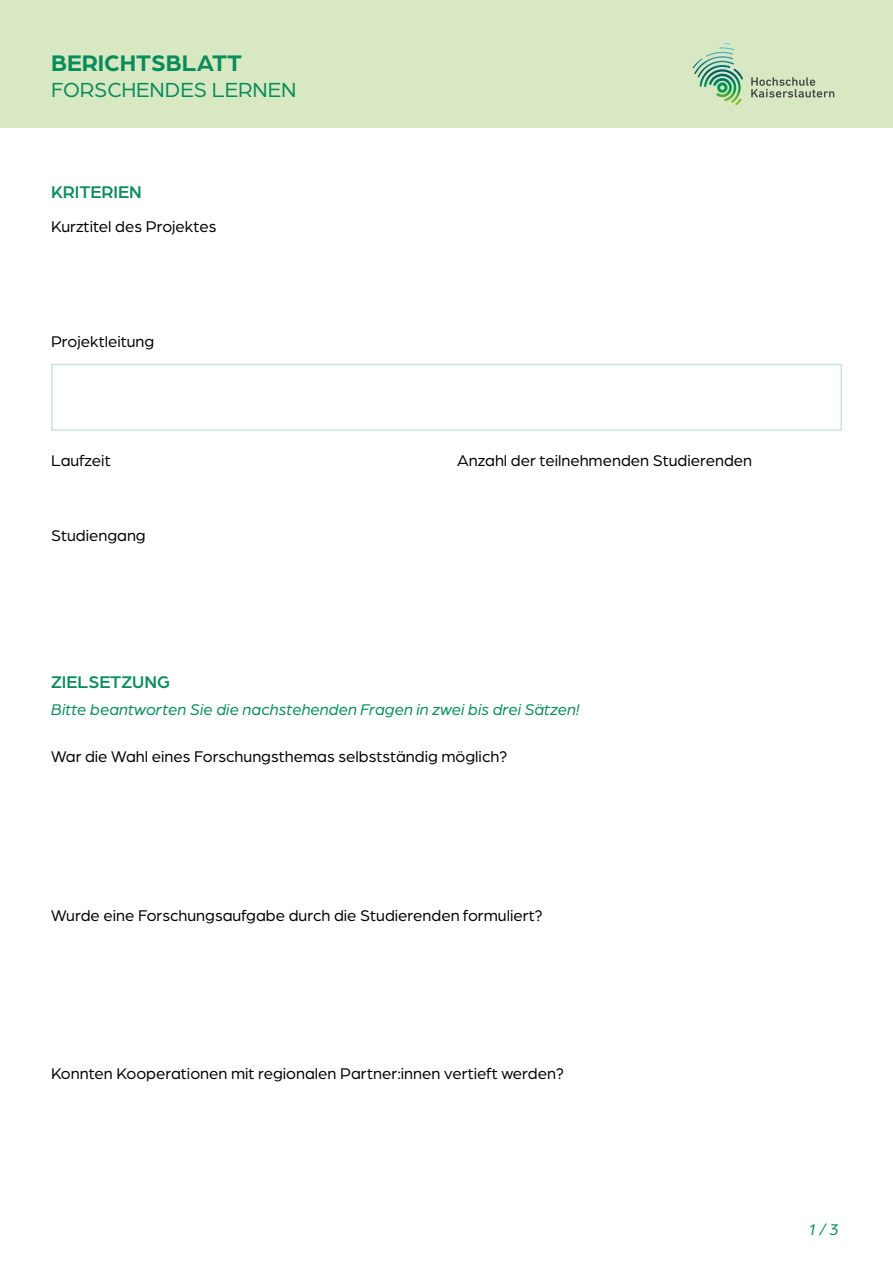
<style>
.page{position:relative;width:893px;height:1263px;background:#fff}
.page>*{position:absolute;margin:0;border:0;box-sizing:border-box;transform-origin:0 0}
.t1{font:700 24px "Arboria";color:#088d5a}
.t2{font:21.75px "Arboria";color:#088d5a}
.t3{font:500 18px "Arboria";color:#088d5a}
.t4{font:16.5px "Arboria";color:#000}
.t5{font:italic 16.5px "Arboria";color:#088d5a}
</style>
<div class="page">
<div style="left:0;top:0;width:893px;height:128px;background:#d8e8c3"></div>
<div style="left:51px;top:364px;width:791px;height:67px;border:2px solid #cbe6db"></div>
<svg style="left:693px;top:43px;width:50px;height:60px"></svg>
<svg style="left:751px;top:77px;width:83px;height:21px"></svg>
<h1 class="t1" style="left:51px;top:46px;width:192px">BERICHTSBLATT</h1>
<h2 class="t2" style="left:51px;top:75px;width:247px">FORSCHENDES LERNEN</h2>
<p class="t3" style="left:51px;top:180px;width:92px">KRITERIEN</p>
<p class="t4" style="left:51px;top:216px;width:167px">Kurztitel des Projektes</p>
<p class="t4" style="left:51px;top:330px;width:105px">Projektleitung</p>
<p class="t4" style="left:51px;top:449px;width:61px">Laufzeit</p>
<p class="t4" style="left:457px;top:449px;width:296px">Anzahl der teilnehmenden Studierenden</p>
<p class="t4" style="left:51px;top:524px;width:96px">Studiengang</p>
<p class="t3" style="left:51px;top:669px;width:121px">ZIELSETZUNG</p>
<p class="t5" style="left:51px;top:699px;width:530px">Bitte beantworten Sie die nachstehenden Fragen in zwei bis drei Sätzen!</p>
<p class="t4" style="left:51px;top:746px;width:458px">War die Wahl eines Forschungsthemas selbstständig möglich?</p>
<p class="t4" style="left:51px;top:904px;width:493px">Wurde eine Forschungsaufgabe durch die Studierenden formuliert?</p>
<p class="t4" style="left:51px;top:1062px;width:514px">Konnten Kooperationen mit regionalen Partner:innen vertieft werden?</p>
<p class="t5" style="left:809px;top:1219px;width:32px">1 / 3</p>
</div>
